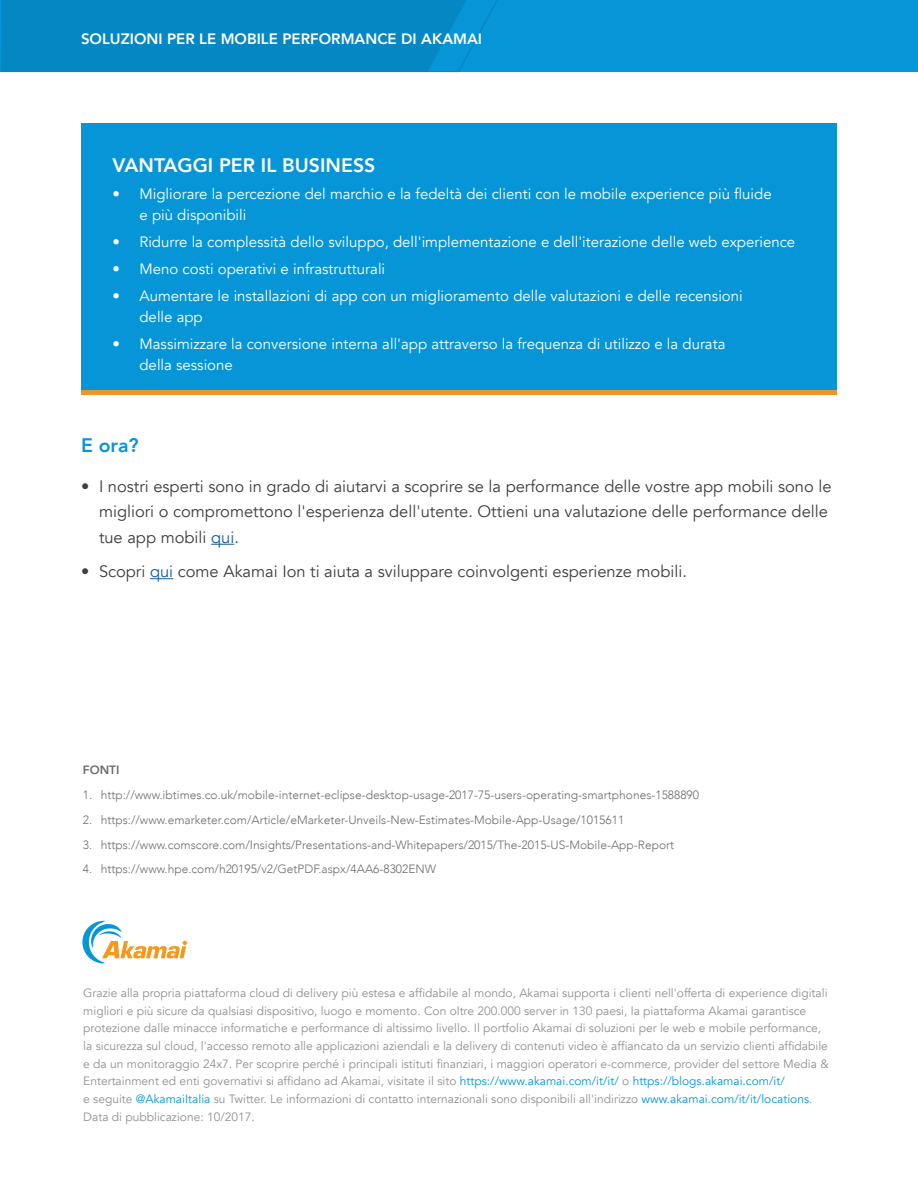
<style>
.page{position:relative;width:918px;height:1188px;background:#fff}
.page>*{position:absolute;margin:0;border:0;box-sizing:border-box;transform-origin:0 0}
.t1{font:800 19.5px "Avenir";color:#fff}
.t2{font:800 19.5px "Avenir";color:#0696d7}
.t3{font:16.5px/25.5px "Avenir";color:#3e3e3f}
.t4{font:15px/21px "Avenir";color:#fff}
.t5{font:800 15px "Avenir";color:#fff}
.t6{font:12px/17.7px "Avenir";color:#8f9191}
.t7{font:300 12px "Avenir";color:#6c6d70}
.t8{font:800 12px "Avenir";color:#6c6d70}
.s1{color:#175d9e}
.s2{color:#0696d7}
</style>
<div class="page">
<div style="left:0;top:0;width:918px;height:72px;background:#0696d7"></div>
<svg style="left:0;top:0;width:498px;height:73px;background:#0889c6"></svg>
<svg style="left:82px;top:921px;width:105px;height:42px"></svg>
<div style="left:81px;top:123px;width:756px;height:269px;background:#0696d7"></div>
<hr style="left:81px;top:390px;width:756px;height:4px;background:#f09428">
<svg style="left:211px;top:544px;width:23px;height:1px"></svg>
<svg style="left:150px;top:578px;width:23px;height:1px"></svg>
<p class="t5" style="left:81px;top:27px;width:403px">SOLUZIONI PER LE MOBILE PERFORMANCE DI AKAMAI</p>
<h1 class="t1" style="left:112px;top:150px;width:264px">VANTAGGI PER IL BUSINESS</h1>
<p class="t4" style="left:140px;top:184px;width:634px;text-indent:-27px">• Migliorare la percezione del marchio e la fedeltà dei clienti con le mobile experience più fluide e più disponibili</p>
<p class="t4" style="left:112px;top:232px;width:684px">• Ridurre la complessità dello sviluppo, dell'implementazione e dell'iterazione delle web experience</p>
<p class="t4" style="left:112px;top:259px;width:274px">• Meno costi operativi e infrastrutturali</p>
<p class="t4" style="left:140px;top:286px;width:605px;text-indent:-27px">• Aumentare le installazioni di app con un miglioramento delle valutazioni e delle recensioni delle app</p>
<p class="t4" style="left:140px;top:334px;width:588px;text-indent:-27px">• Massimizzare la conversione interna all'app attraverso la frequenza di utilizzo e la durata della sessione</p>
<h1 class="t2" style="left:81px;top:430px;width:59px">E ora?</h1>
<h2 class="t3" style="left:99px;top:474px;width:734px;text-indent:-18px">• I nostri esperti sono in grado di aiutarvi a scoprire se la performance delle vostre app mobili sono le migliori o compromettono l'esperienza dell'utente. Ottieni una valutazione delle performance delle tue app mobili <span class="s1">qui</span>.</h2>
<h2 class="t3" style="left:81px;top:559px;width:607px">• Scopri <span class="s1">qui</span> come Akamai Ion ti aiuta a sviluppare coinvolgenti esperienze mobili.</h2>
<p class="t8" style="left:83px;top:760px;width:38px">FONTI</p>
<p class="t7" style="left:83px;top:788px;width:618px">1. http://www.ibtimes.co.uk/mobile-internet-eclipse-desktop-usage-2017-75-users-operating-smartphones-1588890</p>
<p class="t7" style="left:83px;top:812px;width:543px">2. https://www.emarketer.com/Article/eMarketer-Unveils-New-Estimates-Mobile-App-Usage/1015611</p>
<p class="t7" style="left:83px;top:837px;width:593px">3. https://www.comscore.com/Insights/Presentations-and-Whitepapers/2015/The-2015-US-Mobile-App-Report</p>
<p class="t7" style="left:83px;top:862px;width:355px">4. https://www.hpe.com/h20195/v2/GetPDF.aspx/4AA6-8302ENW</p>
<p class="t6" style="left:83px;top:984px;width:747px">Grazie alla propria piattaforma cloud di delivery più estesa e affidabile al mondo, Akamai supporta i clienti nell'offerta di experience digitali migliori e più sicure da qualsiasi dispositivo, luogo e momento. Con oltre 200.000 server in 130 paesi, la piattaforma Akamai garantisce protezione dalle minacce informatiche e performance di altissimo livello. Il portfolio Akamai di soluzioni per le web e mobile performance, la sicurezza sul cloud, l'accesso remoto alle applicazioni aziendali e la delivery di contenuti video è affiancato da un servizio clienti affidabile e da un monitoraggio 24x7. Per scoprire perché i principali istituti finanziari, i maggiori operatori e-commerce, provider del settore Media &amp; Entertainment ed enti governativi si affidano ad Akamai, visitate il sito <span class="s2">https://www.akamai.com/it/it/</span> o <span class="s2">https://blogs.akamai.com/it/<br></span>e seguite <span class="s2">@AkamaiItalia</span> su Twitter. Le informazioni di contatto internazionali sono disponibili all'indirizzo <span class="s2">www.akamai.com/it/it/locations</span>.<br>Data di pubblicazione: 10/2017.</p>
</div>
